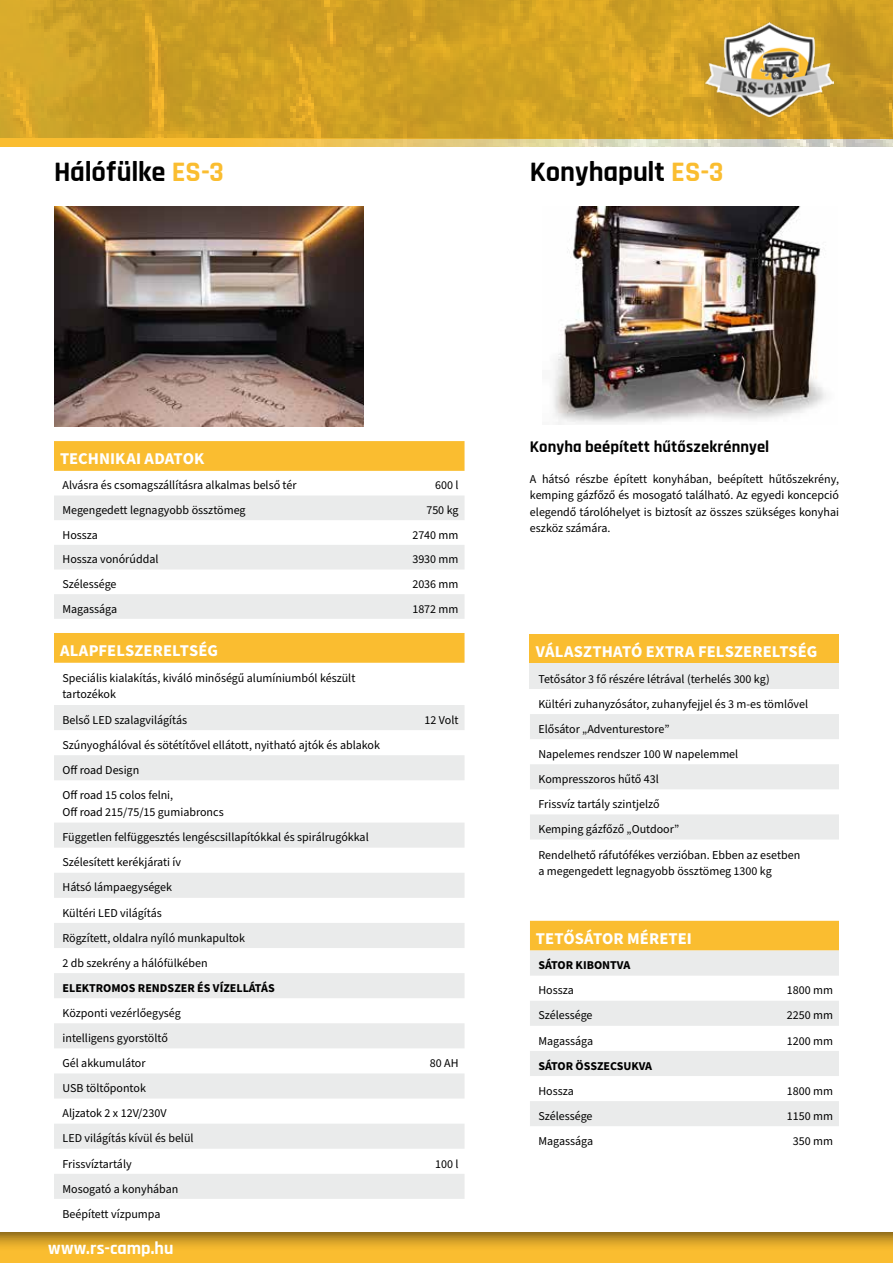
<style>
.page{position:relative;width:893px;height:1263px;background:#fff}
.page>*{position:absolute;margin:0;border:0;box-sizing:border-box;transform-origin:0 0}
.t1{font:700 28.5px "Rajdhani";letter-spacing:-.005em;color:#000}
.t2{font:700 18px "Rajdhani";letter-spacing:.005em;color:#fff}
.t3{font:700 16.5px "Source Sans Pro";letter-spacing:.005em;color:#fff}
.t4{font:700 16.5px "Rajdhani";letter-spacing:.005em;color:#000}
.t5{font:12px/25.2px "Source Sans Pro";color:#000}
.t6{font:700 12px "Source Sans Pro";color:#000}
.s1{color:#fabd30}
</style>
<div class="page">
<img style="left:0;top:0;width:893px;height:147px">
<svg style="left:0;top:138px;width:638px;height:9px;background:#edc45a"></svg>
<img style="left:553px;top:206px;width:273px;height:219px">
<img style="left:54px;top:206px;width:309px;height:221px">
<img style="left:705px;top:23px;width:129px;height:94px">
<div style="left:54px;top:441px;width:411px;height:30px;background:#fabd30"></div>
<svg style="left:54px;top:495px;width:411px;height:124px;fill:#eaebeb"></svg>
<div style="left:530px;top:921px;width:309px;height:29px;background:#fabd30"></div>
<svg style="left:530px;top:950px;width:309px;height:176px;fill:#eaebeb"></svg>
<div style="left:0;top:1230px;width:893px;height:33px;background:#000;opacity:.62"></div>
<div style="left:530px;top:634px;width:309px;height:30px;background:#fabd30"></div>
<div style="left:530px;top:664px;width:309px;height:25px;background:#eaebeb"></div>
<svg style="left:530px;top:714px;width:309px;height:125px"></svg>
<div style="left:54px;top:633px;width:411px;height:30px;background:#fabd30"></div>
<div style="left:54px;top:705px;width:411px;height:25px;background:#eaebeb"></div>
<svg style="left:54px;top:755px;width:411px;height:143px;fill:#eaebeb"></svg>
<svg style="left:54px;top:923px;width:411px;height:276px;fill:#eaebeb"></svg>
<h1 class="t1" style="left:54px;top:154px;width:172px">Hálófülke <span class="s1">ES-3</span></h1>
<h1 class="t1" style="left:530px;top:155px;width:195px">Konyhapult <span class="s1">ES-3</span></h1>
<h3 class="t3" style="left:60px;top:448px;width:146px">TECHNIKAI ADATOK</h3>
<p class="t5" style="left:63px;top:473px;width:236px">Alvásra és csomagszállításra alkalmas belső tér</p>
<p class="t5" style="left:435px;top:473px;width:25px">600 l</p>
<p class="t5" style="left:63px;top:498px;width:185px">Megengedett legnagyobb össztömeg</p>
<p class="t5" style="left:426px;top:498px;width:34px">750 kg</p>
<p class="t5" style="left:63px;top:522px;width:37px">Hossza</p>
<p class="t5" style="left:412px;top:522px;width:48px">2740 mm</p>
<p class="t5" style="left:63px;top:547px;width:97px">Hossza vonórúddal</p>
<p class="t5" style="left:412px;top:547px;width:48px">3930 mm</p>
<p class="t5" style="left:63px;top:572px;width:56px">Szélessége</p>
<p class="t5" style="left:412px;top:572px;width:48px">2036 mm</p>
<p class="t5" style="left:63px;top:596px;width:56px">Magassága</p>
<p class="t5" style="left:412px;top:596px;width:48px">1872 mm</p>
<h3 class="t3" style="left:60px;top:640px;width:159px">ALAPFELSZERELTSÉG</h3>
<p class="t5" style="left:63px;top:670px;width:294px;line-height:16.5px">Speciális kialakítás, kiváló minőségű alumíniumból készült tartozékok</p>
<p class="t5" style="left:63px;top:707px;width:126px">Belső LED szalagvilágítás</p>
<p class="t5" style="left:425px;top:707px;width:35px">12 Volt</p>
<p class="t5" style="left:63px;top:733px;width:319px">Szúnyoghálóval és sötétítővel ellátott, nyitható ajtók és ablakok<br>Off road Design<br>Off road 15 colos felni,</p>
<p class="t5" style="left:63px;top:800px;width:308px">Off road 215/75/15 gumiabroncs<br>Független felfüggesztés lengéscsillapítókkal és spirálrugókkal Szélesített kerékjárati ív<br>Hátsó lámpaegységek<br>Kültéri LED világítás<br>Rögzített, oldalra nyíló munkapultok<br>2 db szekrény a hálófülkében</p>
<p class="t6" style="left:63px;top:980px;width:214px">ELEKTROMOS RENDSZER ÉS VÍZELLÁTÁS</p>
<p class="t5" style="left:63px;top:1001px;width:120px">Központi vezérlőegység intelligens gyorstöltő<br>Gél akkumulátor</p>
<p class="t5" style="left:430px;top:1051px;width:30px">80 AH</p>
<p class="t5" style="left:63px;top:1076px;width:133px">USB töltőpontok<br>Aljzatok 2 x 12V/230V<br>LED világítás kívül és belül<br>Frissvíztartály</p>
<p class="t5" style="left:63px;top:1176px;width:117px">Mosogató a konyhában<br>Beépített vízpumpa</p>
<h2 class="t2" style="left:48px;top:1237px;width:127px">www.rs-camp.hu</h2>
<p class="t5" style="left:435px;top:1151px;width:25px">100 l</p>
<h3 class="t4" style="left:530px;top:436px;width:241px">Konyha beépített hűtőszekrénnyel</h3>
<p class="t5" style="left:530px;top:471px;width:311px;line-height:16.5px;text-align:justify">A hátsó részbe épített konyhában, beépített hűtőszekrény, kemping gázfőző és mosogató található. Az egyedi koncepció elegendő tárolóhelyet is biztosít az összes szükséges konyhai eszköz számára.</p>
<h3 class="t3" style="left:536px;top:641px;width:283px">VÁLASZTHATÓ EXTRA FELSZERELTSÉG</h3>
<p class="t5" style="left:538px;top:666px;width:271px">Tetősátor 3 fő részére létrával (terhelés 300 kg)<br>Kültéri zuhanyzósátor, zuhanyfejjel és 3 m-es tömlővel Elősátor „Adventurestore”<br>Napelemes rendszer 100 W napelemmel Kompresszoros hűtő 43l<br>Frissvíz tartály szintjelző<br>Kemping gázfőző „Outdoor”<br>Rendelhető ráfutófékes verzióban. Ebben az esetben</p>
<p class="t5" style="left:538px;top:859px;width:235px">a megengedett legnagyobb össztömeg 1300 kg</p>
<h3 class="t3" style="left:536px;top:927px;width:157px">TETŐSÁTOR MÉRETEI</h3>
<p class="t6" style="left:538px;top:957px;width:93px">SÁTOR KIBONTVA</p>
<p class="t5" style="left:538px;top:978px;width:37px">Hossza</p>
<p class="t5" style="left:787px;top:978px;width:48px">1800 mm</p>
<p class="t5" style="left:538px;top:1003px;width:56px">Szélessége</p>
<p class="t5" style="left:787px;top:1003px;width:48px">2250 mm</p>
<p class="t5" style="left:538px;top:1028px;width:56px">Magassága</p>
<p class="t5" style="left:787px;top:1028px;width:48px">1200 mm</p>
<p class="t6" style="left:538px;top:1057px;width:115px">SÁTOR ÖSSZECSUKVA</p>
<p class="t5" style="left:538px;top:1078px;width:37px">Hossza</p>
<p class="t5" style="left:787px;top:1078px;width:48px">1800 mm</p>
<p class="t5" style="left:538px;top:1103px;width:56px">Szélessége</p>
<p class="t5" style="left:787px;top:1103px;width:48px">1150 mm</p>
<p class="t5" style="left:538px;top:1129px;width:56px">Magassága</p>
<p class="t5" style="left:793px;top:1129px;width:42px">350 mm</p>
</div>
